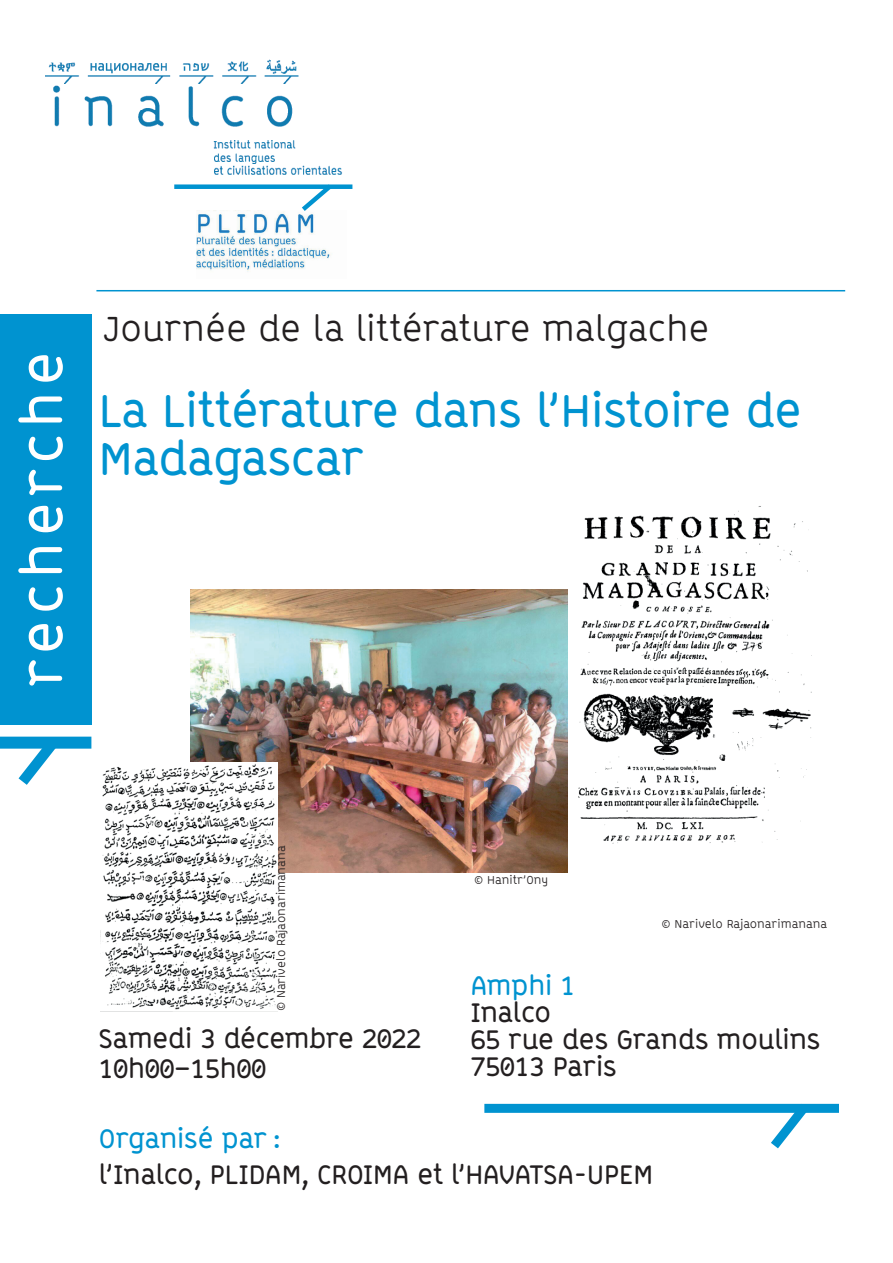
<style>
.page{position:relative;width:893px;height:1263px;background:#fff}
.page>*{position:absolute;margin:0;border:0;box-sizing:border-box;transform-origin:0 0}
.t1{font:700 57px "ABB Line";letter-spacing:.105em;color:#fff}
.t2{font:700 46.5px/48px "ABB Line";color:#0093d0}
.t3{font:36px "ABB Line";letter-spacing:-.005em;color:#231f20}
.t4{font:700 27px/27px "ABB Line";color:#231f20}
.t5{font:700 27px "ABB Line";color:#0093d0}
.t6{font:12px "ABB Line";color:#231f20}
</style>
<div class="page">
<img style="left:45px;top:59px;width:297px;height:116px">
<div style="left:484px;top:1104px;width:355px;height:9px;background:#0093d0"></div>
<svg style="left:762px;top:1103px;width:56px;height:46px"></svg>
<hr style="left:96px;top:290px;width:749px;height:1px;background:#0093d0">
<img style="left:196px;top:211px;width:134px;height:61px">
<div style="left:174px;top:184px;width:178px;height:5px;background:#0093d0"></div>
<svg style="left:297px;top:184px;width:40px;height:32px"></svg>
<div style="left:0;top:314px;width:91px;height:410px;background:#0093d0"></div>
<div style="left:0;top:737px;width:91px;height:12px;background:#0093d0"></div>
<svg style="left:8px;top:736px;width:60px;height:49px"></svg>
<img style="left:550px;top:506px;width:262px;height:367px">
<img style="left:190px;top:589px;width:378px;height:283px">
<img style="left:100px;top:762px;width:178px;height:248px">
<h1 class="t1" style="left:9px;top:687px;width:337px;rotate:-90deg">recherche</h1>
<h3 class="t3" style="left:102px;top:308px;width:609px">Journée de la littérature malgache</h3>
<h2 class="t2" style="left:99px;top:387px;width:704px">La Littérature dans l’Histoire de<br>Madagascar</h2>
<p class="t6" style="left:274px;top:1011px;width:167px;rotate:-90deg">© Narivelo Rajaonarimanana</p>
<p class="t4" style="left:99px;top:1023px;width:324px;line-height:30px">Samedi 3 décembre 2022<br>10h00–15h00</p>
<p class="t6" style="left:474px;top:873px;width:75px">© Hanitr’Ony</p>
<p class="t6" style="left:662px;top:917px;width:167px">© Narivelo Rajaonarimanana</p>
<p class="t5" style="left:471px;top:970px;width:106px">Amphi 1</p>
<p class="t4" style="left:471px;top:999px;width:351px">Inalco<br>65 rue des Grands moulins<br>75013 Paris</p>
<p class="t5" style="left:99px;top:1122px;width:183px">Organisé par :</p>
<p class="t4" style="left:99px;top:1161px;width:556px">l’Inalco, PLIDAM, CROIMA et l’HAVATSA-UPEM</p>
</div>
